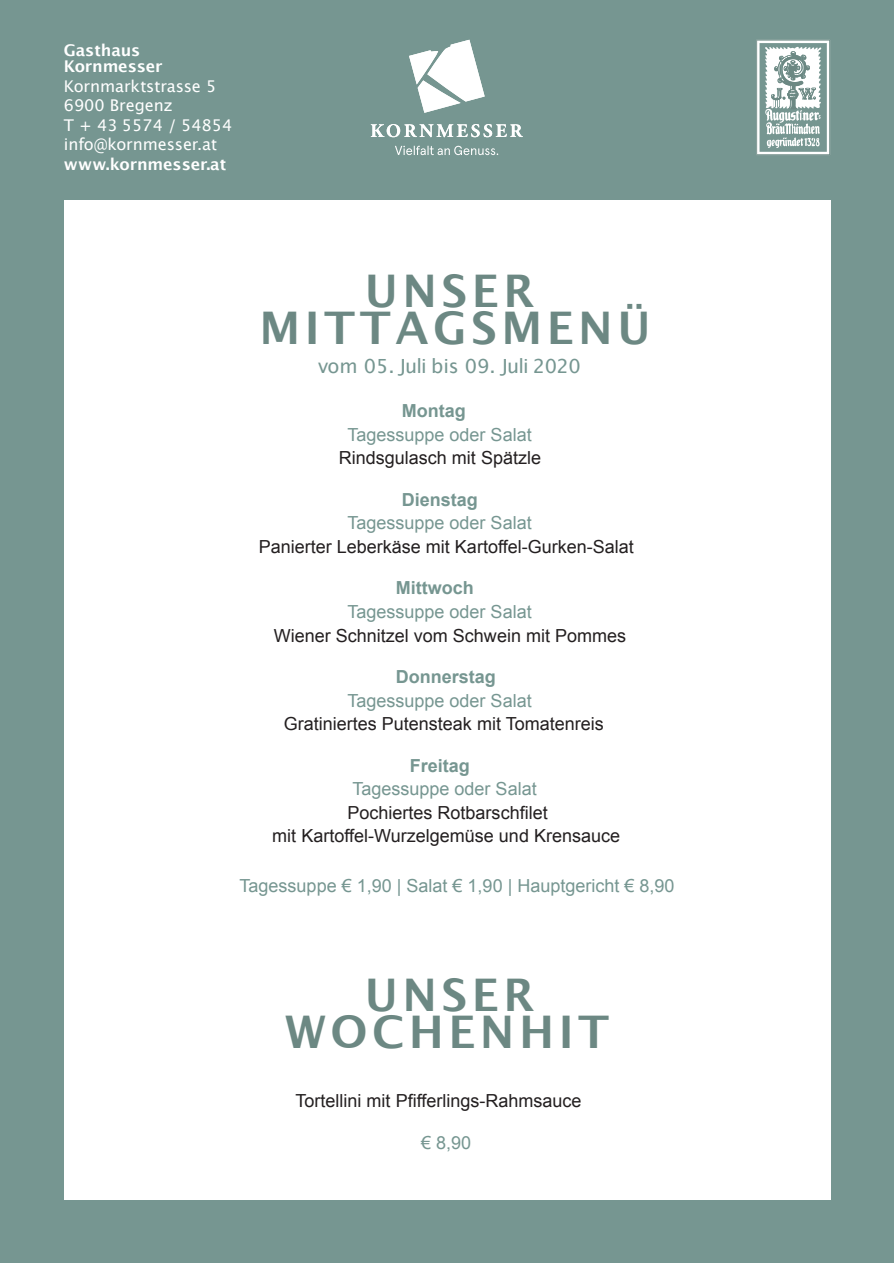
<style>
.page{position:relative;width:894px;height:1263px;background:#fff}
.page>*{position:absolute;margin:0;border:0;box-sizing:border-box;transform-origin:0 0}
.t1{font:700 45px/37.5px "Lucida Grande";letter-spacing:.1em;color:#6c8883;text-align:center}
.t2{font:19.5px "Lucida Grande";letter-spacing:-.02em;color:#769691}
.t3{font:18px/23.5px "Arial";color:#231f20;text-align:center}
.t4{font:18px "Arial";color:#769691}
.t5{font:700 18px "Arial";color:#769691}
.t6{font:16.2px/19.4px "Lucida Grande";letter-spacing:-.005em;color:#fff}
.t7{font:700 16.2px/16.2px "Lucida Grande";letter-spacing:-.005em;color:#fff}
</style>
<div class="page">
<div style="left:0;top:0;width:893px;height:1263px;background:#769691"></div>
<svg style="left:409px;top:40px;width:75px;height:73px"></svg>
<svg style="left:370px;top:124px;width:152px;height:13px"></svg>
<svg style="left:395px;top:146px;width:103px;height:9px"></svg>
<svg style="left:756px;top:40px;width:73px;height:115px"></svg>
<div style="left:64px;top:200px;width:765px;height:999px;background:#fff"></div>
<p class="t7" style="left:64px;top:44px;width:100px">Gasthaus<br>Kornmesser</p>
<p class="t6" style="left:64px;top:78px;width:170px">Kornmarktstrasse 5<br>6900 Bregenz<br>T + 43 5574 / 54854 info@kornmesser.at</p>
<p class="t7" style="left:64px;top:157px;width:164px">www.kornmesser.at</p>
<h1 class="t1" style="left:259px;top:275px;width:392px">UNSER<br>MITTAGSMENÜ</h1>
<p class="t2" style="left:318px;top:357px;width:264px">vom 05. Juli bis 09. Juli 2020</p>
<p class="t5" style="left:401px;top:404px;width:65px">Montag</p>
<p class="t4" style="left:347px;top:428px;width:186px">Tagessuppe oder Salat</p>
<p class="t3" style="left:338px;top:448px;width:204px">Rindsgulasch mit Spätzle</p>
<p class="t5" style="left:401px;top:493px;width:78px">Dienstag</p>
<p class="t4" style="left:347px;top:516px;width:186px">Tagessuppe oder Salat</p>
<p class="t3" style="left:258px;top:536px;width:376px">Panierter Leberkäse mit Kartoffel-Gurken-Salat</p>
<p class="t5" style="left:395px;top:581px;width:79px">Mittwoch</p>
<p class="t4" style="left:347px;top:605px;width:186px">Tagessuppe oder Salat</p>
<p class="t3" style="left:273px;top:625px;width:354px">Wiener Schnitzel vom Schwein mit Pommes</p>
<p class="t5" style="left:395px;top:670px;width:102px">Donnerstag</p>
<p class="t4" style="left:347px;top:693px;width:186px">Tagessuppe oder Salat</p>
<p class="t3" style="left:283px;top:714px;width:321px">Gratiniertes Putensteak mit Tomatenreis</p>
<p class="t5" style="left:409px;top:758px;width:62px">Freitag</p>
<p class="t4" style="left:352px;top:782px;width:186px">Tagessuppe oder Salat</p>
<p class="t3" style="left:272px;top:802px;width:349px">Pochiertes Rotbarschfilet<br>mit Kartoffel-Wurzelgemüse und Krensauce</p>
<p class="t4" style="left:239px;top:878px;width:436px">Tagessuppe € 1,90 | Salat € 1,90 | Hauptgericht € 8,90</p>
<h1 class="t1" style="left:285px;top:979px;width:325px">UNSER<br>WOCHENHIT</h1>
<p class="t3" style="left:295px;top:1091px;width:287px">Tortellini mit Pfifferlings-Rahmsauce</p>
<p class="t4" style="left:421px;top:1135px;width:52px">€ 8,90</p>
</div>
